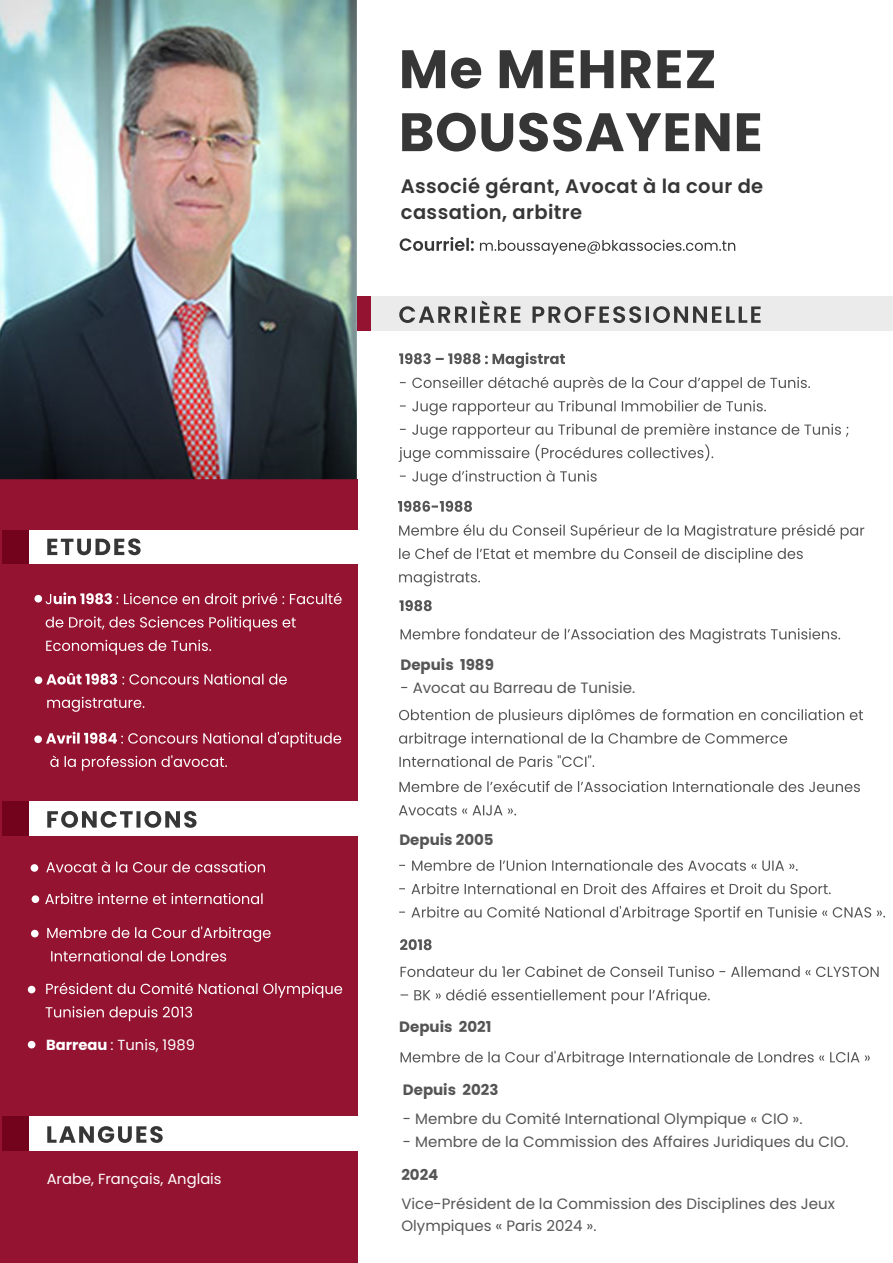
<style>
.page{position:relative;width:893px;height:1263px;background:#fff}
.page>*{position:absolute;margin:0;border:0;box-sizing:border-box;transform-origin:0 0}
.t1{font:700 54px/63px "Poppins";letter-spacing:.015em;color:#363636}
.t2{font:600 19.5px/25.5px "Poppins";letter-spacing:.02em;color:#363636}
.t3{font:15px/22.5px "Poppins";color:#555}
.t4{font:700 15px "Poppins";color:#555}
.t5{font:14.55px "Poppins";color:#fff}
.s1{font-weight:700}
</style>
<div class="page">
<img style="left:1px;top:1px;width:892px;height:1262px">
<div style="left:1px;top:479px;width:356px;height:388px;background:#941331"></div>
<div style="left:1px;top:867px;width:356px;height:396px;background:#941331"></div>
<img style="left:29px;top:801px;width:328px;height:34px">
<img style="left:2px;top:801px;width:27px;height:34px">
<img style="left:46px;top:592px;width:293px;height:12px">
<img style="left:46px;top:673px;width:231px;height:12px">
<svg style="left:32px;top:895px;width:7px;height:8px"></svg>
<img style="left:46px;top:861px;width:219px;height:11px">
<img style="left:45px;top:893px;width:218px;height:11px">
<svg style="left:31px;top:864px;width:7px;height:8px"></svg>
<img style="left:47px;top:926px;width:224px;height:12px">
<svg style="left:31px;top:930px;width:8px;height:7px"></svg>
<img style="left:46px;top:982px;width:268px;height:12px">
<svg style="left:28px;top:986px;width:7px;height:7px"></svg>
<svg style="left:28px;top:1041px;width:7px;height:7px"></svg>
<svg style="left:34px;top:595px;width:8px;height:7px"></svg>
<svg style="left:35px;top:676px;width:7px;height:8px"></svg>
<img style="left:46px;top:732px;width:286px;height:12px">
<svg style="left:34px;top:735px;width:8px;height:8px"></svg>
<img style="left:47px;top:811px;width:150px;height:17px">
<img style="left:29px;top:1117px;width:328px;height:33px">
<img style="left:2px;top:1117px;width:27px;height:33px">
<img style="left:47px;top:1126px;width:116px;height:17px">
<img style="left:29px;top:530px;width:328px;height:34px">
<img style="left:2px;top:530px;width:27px;height:34px">
<img style="left:400px;top:237px;width:326px;height:17px">
<div style="left:371px;top:297px;width:522px;height:33px;background:#ebebeb"></div>
<img style="left:357px;top:297px;width:14px;height:33px">
<img style="left:399px;top:300px;width:362px;height:23px">
<img style="left:399px;top:352px;width:166px;height:12px">
<img style="left:412px;top:376px;width:387px;height:12px">
<img style="left:398px;top:501px;width:74px;height:11px">
<img style="left:399px;top:524px;width:433px;height:12px">
<img style="left:399px;top:600px;width:33px;height:11px">
<img style="left:401px;top:628px;width:410px;height:11px">
<img style="left:399px;top:709px;width:464px;height:11px">
<img style="left:412px;top:859px;width:372px;height:12px">
<img style="left:400px;top:939px;width:32px;height:11px">
<img style="left:426px;top:966px;width:423px;height:11px">
<img style="left:401px;top:1051px;width:458px;height:11px">
<img style="left:399px;top:780px;width:416px;height:12px">
<img style="left:47px;top:538px;width:94px;height:17px">
<p class="t5" style="left:46px;top:1036px;width:151px"><span class="s1">Barreau</span> : Tunis, 1989</p>
<p class="t5" style="left:47px;top:1170px;width:176px">Arabe, Français, Anglais</p>
<h1 class="t1" style="left:399px;top:38px;width:365px">Me MEHREZ<br>BOUSSAYENE</h1>
<h2 class="t2" style="left:401px;top:174px;width:364px">Associé gérant, Avocat à la cour de cassation, arbitre</h2>
<p class="t4" style="left:400px;top:656px;width:95px">Depuis 1989</p>
<p class="t3" style="left:400px;top:677px;width:236px">- Avocat au Barreau de Tunisie.</p>
<p class="t4" style="left:399px;top:831px;width:96px">Depuis 2005</p>
<p class="t4" style="left:399px;top:1018px;width:94px">Depuis 2021</p>
<p class="t4" style="left:403px;top:1081px;width:97px">Depuis 2023</p>
<p class="t3" style="left:403px;top:1108px;width:401px">- Membre du Comité International Olympique « CIO ».</p>
<p class="t3" style="left:403px;top:1130px;width:447px">- Membre de la Commission des Affaires Juridiques du CIO.</p>
<p class="t4" style="left:401px;top:1166px;width:39px">2024</p>
<p class="t3" style="left:401px;top:1192px;width:435px">Vice-Président de la Commission des Disciplines des Jeux<br>Olympiques « Paris 2024 ».</p>
</div>
